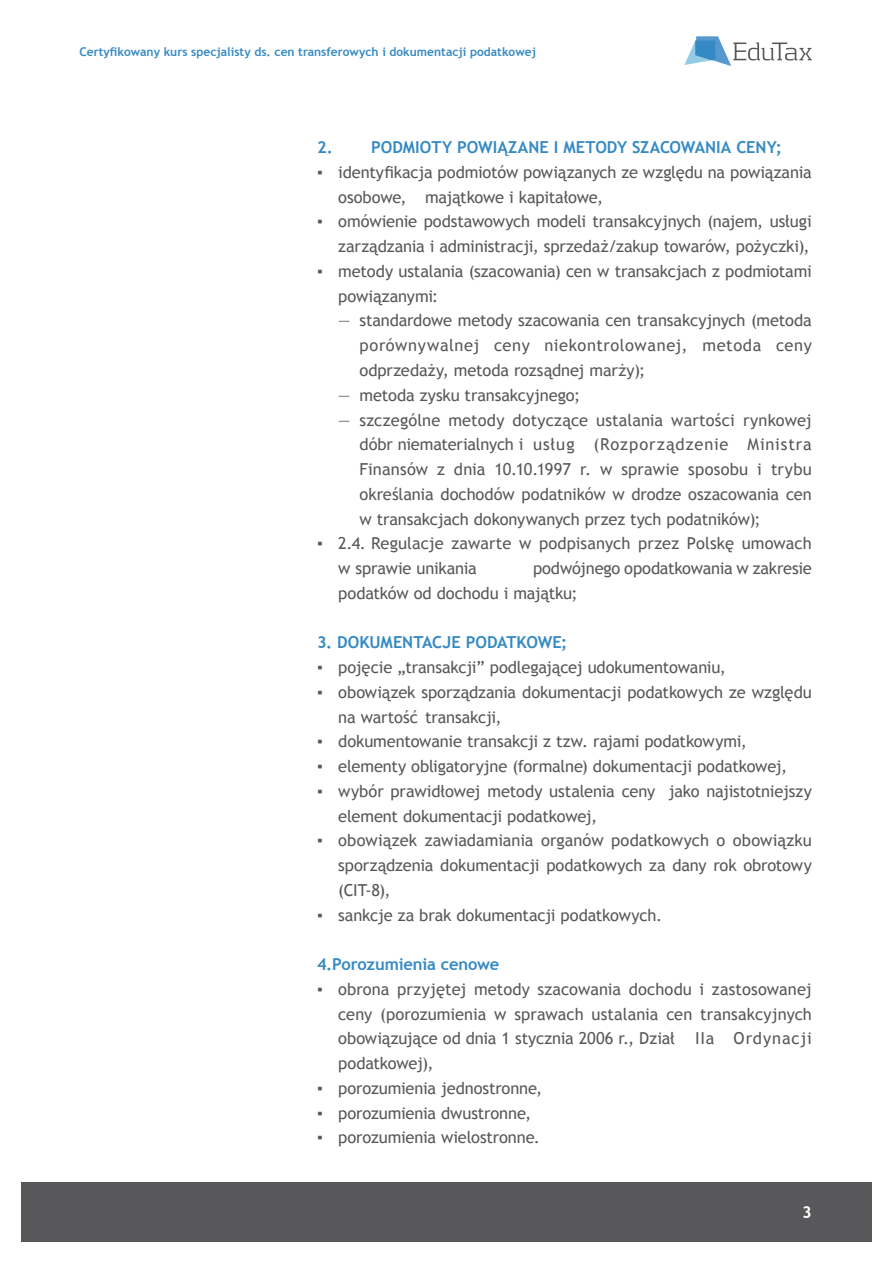
<style>
.page{position:relative;width:893px;height:1263px;background:#fff}
.page>*{position:absolute;margin:0;border:0;box-sizing:border-box;transform-origin:0 0}
.t1{font:16.5px/24.8px "Trebuchet MS";letter-spacing:-.01em;color:#58585a}
.t2{font:700 16.5px "Trebuchet MS";color:#358ac3}
.t3{font:700 16.5px "Trebuchet MS";color:#fff}
.t4{font:700 12px "Trebuchet MS";color:#358ac3}
</style>
<div class="page">
<svg style="left:684px;top:36px;width:128px;height:30px"></svg>
<div style="left:21px;top:1182px;width:851px;height:60px;background:#58585a"></div>
<p class="t4" style="left:79px;top:44px;width:458px">Certyfikowany kurs specjalisty ds. cen transferowych i dokumentacji podatkowej</p>
<p class="t2" style="left:317px;top:137px;width:466px">2. Podmioty powiązane i metody szacowania ceny;</p>
<p class="t1" style="left:338px;top:160px;width:475px;text-indent:-21px">▪ identyfikacja podmiotów powiązanych ze względu na powiązania osobowe, majątkowe i kapitałowe,</p>
<p class="t1" style="left:317px;top:209px;width:496px;text-align:right">▪ omówienie podstawowych modeli transakcyjnych (najem, usługi zarządzania i administracji, sprzedaż/zakup towarów, pożyczki),</p>
<p class="t1" style="left:338px;top:259px;width:475px;text-indent:-21px">▪ metody ustalania (szacowania) cen w transakcjach z podmiotami powiązanymi:</p>
<p class="t1" style="left:360px;top:308px;width:454px;text-align:justify;text-indent:-21px">— standardowe metody szacowania cen transakcyjnych (metoda porównywalnej ceny niekontrolowanej, metoda ceny odprzedaży, metoda rozsądnej marży);</p>
<p class="t1" style="left:338px;top:383px;width:243px">— metoda zysku transakcyjnego;</p>
<p class="t1" style="left:360px;top:407px;width:454px;text-align:justify;text-indent:-21px">— szczególne metody dotyczące ustalania wartości rynkowej dóbr niematerialnych i usług (Rozporządzenie Ministra Finansów z dnia 10.10.1997 r. w sprawie sposobu i trybu określania dochodów podatników w drodze oszacowania cen w transakcjach dokonywanych przez tych podatników);</p>
<p class="t1" style="left:338px;top:531px;width:475px;text-indent:-21px">▪ 2.4. Regulacje zawarte w podpisanych przez Polskę umowach w sprawie unikania</p>
<p class="t1" style="left:338px;top:556px;width:475px;text-indent:195px">podwójnego opodatkowania w zakresie podatków od dochodu i majątku;</p>
<p class="t2" style="left:317px;top:632px;width:252px">3. Dokumentacje podatkowe;</p>
<p class="t1" style="left:317px;top:655px;width:410px">▪ pojęcie „transakcji” podlegającej udokumentowaniu,</p>
<p class="t1" style="left:338px;top:680px;width:475px;text-indent:-21px">▪ obowiązek sporządzania dokumentacji podatkowych ze względu na wartość transakcji,</p>
<p class="t1" style="left:317px;top:729px;width:431px">▪ dokumentowanie transakcji z tzw. rajami podatkowymi,</p>
<p class="t1" style="left:317px;top:754px;width:472px">▪ elementy obligatoryjne (formalne) dokumentacji podatkowej,</p>
<p class="t1" style="left:338px;top:779px;width:475px;text-indent:-21px">▪ wybór prawidłowej metody ustalenia ceny jako najistotniejszy element dokumentacji podatkowej,</p>
<p class="t1" style="left:338px;top:828px;width:475px;text-align:justify;text-indent:-21px">▪ obowiązek zawiadamiania organów podatkowych o obowiązku sporządzenia dokumentacji podatkowych za dany rok obrotowy (CIT-8),</p>
<p class="t1" style="left:317px;top:902px;width:346px">▪ sankcje za brak dokumentacji podatkowych.</p>
<p class="t2" style="left:317px;top:954px;width:184px">4.Porozumienia cenowe</p>
<p class="t1" style="left:338px;top:977px;width:475px;text-align:justify;text-indent:-21px">▪ obrona przyjętej metody szacowania dochodu i zastosowanej ceny (porozumienia w sprawach ustalania cen transakcyjnych obowiązujące od dnia 1 stycznia 2006 r., Dział IIa Ordynacji podatkowej),</p>
<p class="t1" style="left:317px;top:1076px;width:227px">▪ porozumienia jednostronne,</p>
<p class="t1" style="left:317px;top:1100px;width:216px">▪ porozumienia dwustronne,</p>
<p class="t1" style="left:317px;top:1125px;width:224px">▪ porozumienia wielostronne.</p>
<p class="t3" style="left:802px;top:1202px;width:11px">3</p>
</div>
